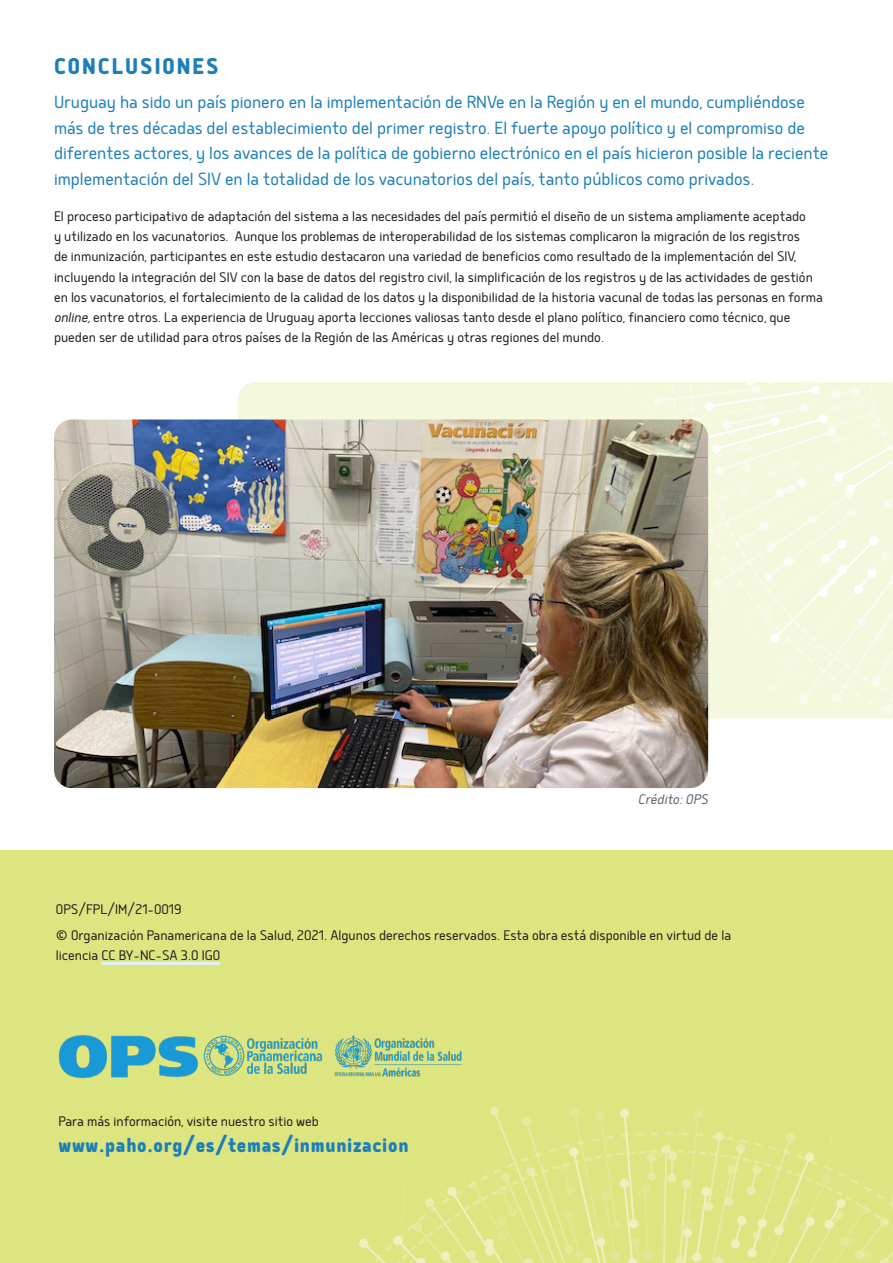
<style>
.page{position:relative;width:893px;height:1263px;background:#fff}
.page>*{position:absolute;margin:0;border:0;box-sizing:border-box;transform-origin:0 0}
.t1{font:800 27px "Delm";letter-spacing:.075em;color:#1e7fb8}
.Body_Text{font:800 24px "Delm";letter-spacing:.03em;color:#1e7fb8}
.Intro_paragraph{font:300 21px/25.5px "Delm";color:#1e7fb8}
.Body_Text-2{font:300 16.5px/20.2px "Delm";color:#231f20}
.Body_Text-3{font:italic 300 16.5px "Delm";color:#636366}
.s1{font-style:italic}
</style>
<div class="page">
<div style="left:238px;top:382px;width:391px;height:37px;background:#f4f8dd"></div>
<svg style="left:648px;top:382px;width:245px;height:332px;background:#f4f8df"></svg>
<img style="left:54px;top:419px;width:654px;height:369px">
<div style="left:0;top:850px;width:893px;height:413px;background:#dce57f"></div>
<svg style="left:359px;top:1106px;width:534px;height:157px"></svg>
<hr style="left:101px;top:962px;width:119px;height:3px;background:#e1f1f8">
<img style="left:58px;top:1035px;width:404px;height:44px">
<h1 class="t1" style="left:54px;top:50px;width:166px">CONCLUSIONES</h1>
<p class="Intro_paragraph" style="left:54px;top:88px;width:776px">Uruguay ha sido un país pionero en la implementación de RNVe en la Región y en el mundo, cumpliéndose más de tres décadas del establecimiento del primer registro. El fuerte apoyo político y el compromiso de diferentes actores, y los avances de la política de gobierno electrónico en el país hicieron posible la reciente implementación del SIV en la totalidad de los vacunatorios del país, tanto públicos como privados.</p>
<p class="Body_Text-2" style="left:54px;top:205px;width:770px">El proceso participativo de adaptación del sistema a las necesidades del país permitió el diseño de un sistema ampliamente aceptado<br>y utilizado en los vacunatorios. Aunque los problemas de interoperabilidad de los sistemas complicaron la migración de los registros<br>de inmunización, participantes en este estudio destacaron una variedad de beneficios como resultado de la implementación del SIV, incluyendo la integración del SIV con la base de datos del registro civil, la simplificación de los registros y de las actividades de gestión en los vacunatorios, el fortalecimiento de la calidad de los datos y la disponibilidad de la historia vacunal de todas las personas en forma <span class="s1">online,</span> entre otros. La experiencia de Uruguay aporta lecciones valiosas tanto desde el plano político, financiero como técnico, que pueden ser de utilidad para otros países de la Región de las Américas y otras regiones del mundo.</p>
<p class="Body_Text-3" style="left:638px;top:790px;width:72px">Crédito: OPS</p>
<p class="Body_Text-2" style="left:56px;top:898px;width:127px">OPS/FPL/IM/21-0019</p>
<p class="Body_Text-2" style="left:56px;top:924px;width:677px">© Organización Panamericana de la Salud, 2021. Algunos derechos reservados. Esta obra está disponible en virtud de la licencia CC BY-NC-SA 3.0 IGO</p>
<p class="Body_Text-2" style="left:58px;top:1110px;width:262px">Para más información, visite nuestro sitio web</p>
<p class="Body_Text" style="left:58px;top:1130px;width:351px">www.paho.org/es/temas/inmunizacion</p>
</div>
